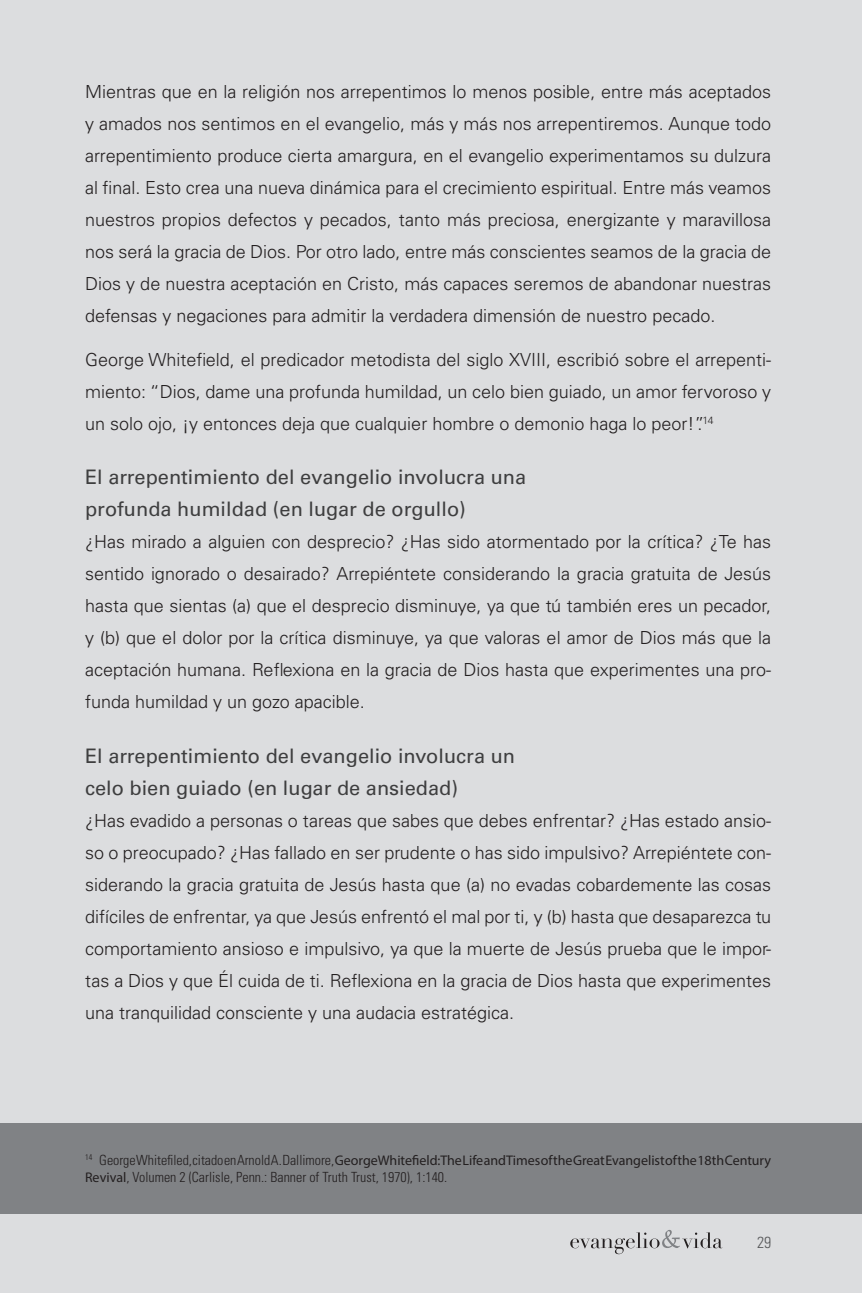
<style>
.page{position:relative;width:862px;height:1293px;background:#dcdddf}
.page>*{position:absolute;margin:0;border:0;box-sizing:border-box;transform-origin:0 0}
.subtitle_lvl2{font:20px/32px "Univers LT Std";color:#3e3e3f}
.mainparagraph{font:300 18px/32px "Univers LT Std";color:#231f20;text-align:justify}
.t1{font:300 condensed 16px "Univers LT Std";color:#57585a}
.footnotes{font:300 condensed 14px/16.8px "Univers LT Std";color:#231f20}
.s1{font-family:"Myriad Pro";font-weight:400;font-stretch:normal}
</style>
<div class="page">
<div style="left:0;top:1123px;width:862px;height:90px;background:#808285"></div>
<svg style="left:570px;top:1230px;width:152px;height:24px"></svg>
<p class="mainparagraph" style="left:85px;top:76px;width:688px">Mientras que en la religión nos arrepentimos lo menos posible, entre más aceptados y amados nos sentimos en el evangelio, más y más nos arrepentiremos. Aunque todo arrepentimiento produce cierta amargura, en el evangelio experimentamos su dulzura al final. Esto crea una nueva dinámica para el crecimiento espiritual. Entre más veamos nuestros propios defectos y pecados, tanto más preciosa, energizante y maravillosa nos será la gracia de Dios. Por otro lado, entre más conscientes seamos de la gracia de Dios y de nuestra aceptación en Cristo, más capaces seremos de abandonar nuestras defensas y negaciones para admitir la verdadera dimensión de nuestro pecado.</p>
<p class="mainparagraph" style="left:85px;top:343px;width:688px">George Whitefield, el predicador metodista del siglo XVIII, escribió sobre el arrepenti&shy;miento: “Dios, dame una profunda humildad, un celo bien guiado, un amor fervoroso y un solo ojo, ¡y entonces deja que cualquier hombre o demonio haga lo peor!”.<sup>14</sup></p>
<p class="subtitle_lvl2" style="left:85px;top:461px;width:443px">El arrepentimiento del evangelio involucra una profunda humildad (en lugar de orgullo)</p>
<p class="mainparagraph" style="left:85px;top:526px;width:688px">¿Has mirado a alguien con desprecio? ¿Has sido atormentado por la crítica? ¿Te has sentido ignorado o desairado? Arrepiéntete considerando la gracia gratuita de Jesús hasta que sientas (a) que el desprecio disminuye, ya que tú también eres un pecador, y (b) que el dolor por la crítica disminuye, ya que valoras el amor de Dios más que la aceptación humana. Reflexiona en la gracia de Dios hasta que experimentes una pro&shy;funda humildad y un gozo apacible.</p>
<p class="subtitle_lvl2" style="left:85px;top:740px;width:432px">El arrepentimiento del evangelio involucra un celo bien guiado (en lugar de ansiedad)</p>
<p class="mainparagraph" style="left:85px;top:804px;width:688px">¿Has evadido a personas o tareas que sabes que debes enfrentar? ¿Has estado ansio&shy;so o preocupado? ¿Has fallado en ser prudente o has sido impulsivo? Arrepiéntete con&shy;siderando la gracia gratuita de Jesús hasta que (a) no evadas cobardemente las cosas difíciles de enfrentar, ya que Jesús enfrentó el mal por ti, y (b) hasta que desaparezca tu comportamiento ansioso e impulsivo, ya que la muerte de Jesús prueba que le impor&shy;tas a Dios y que Él cuida de ti. Reflexiona en la gracia de Dios hasta que experimentes una tranquilidad consciente y una audacia estratégica.</p>
<p class="footnotes" style="left:85px;top:1151px;width:687px"><sup>14</sup> George Whitefiled, citado en Arnold A. Dallimore, <span class="s1">George Whitefield: The Life and Times of the Great Evangelist of the 18th Century<br>Revival</span>, Volumen 2 (Carlisle, Penn.: Banner of Truth Trust, 1970), 1:140.</p>
<p class="t1" style="left:757px;top:1232px;width:16px">29</p>
</div>
